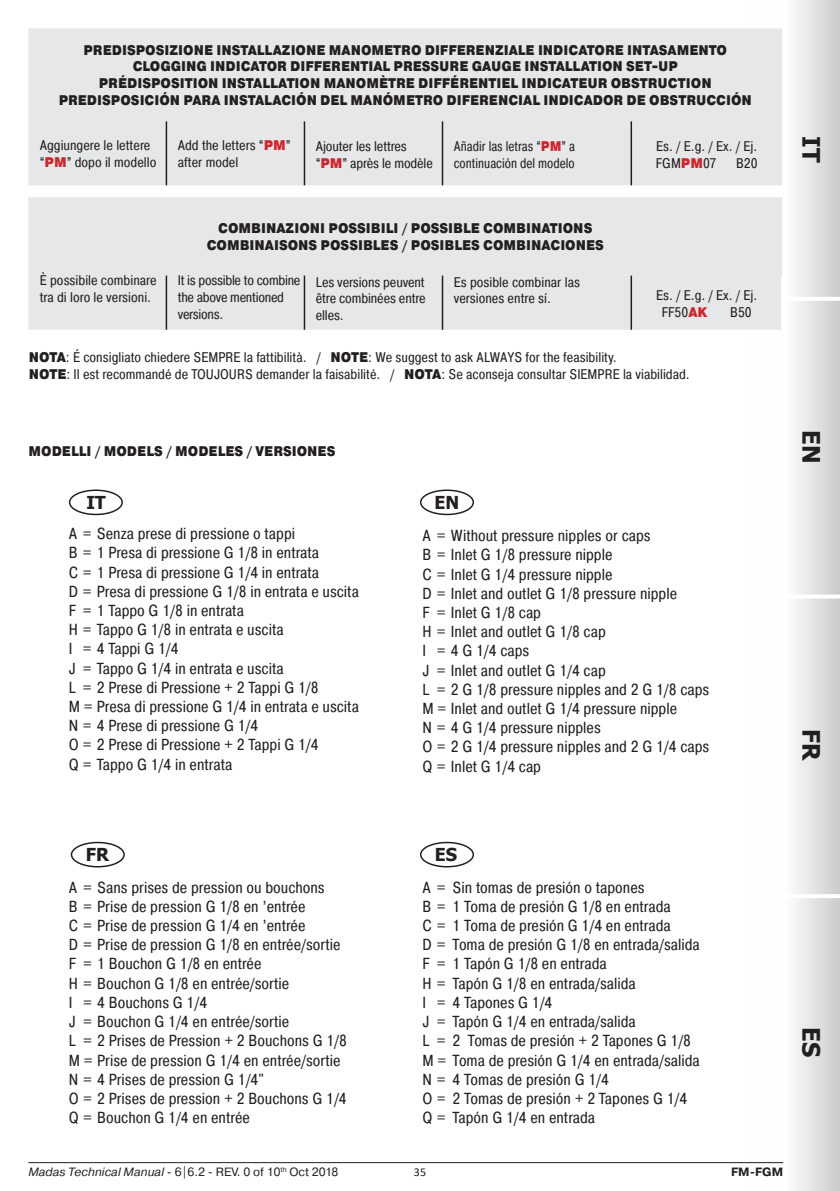
<style>
.page{position:relative;width:840px;height:1191px;background:#fff}
.page>*{position:absolute;margin:0;border:0;box-sizing:border-box;transform-origin:0 0}
.t1{font:700 24px "Tahoma";color:#231f20}
.t2{font:700 17.8px "Tahoma";color:#231f20}
.Sottotitolo_1{font:16px "Pragmatica Cond";color:#231f20}
.t3{font:14px/16.8px "Pragmatica Cond";color:#231f20}
.t4{font:900 14px "Pragmatica Cond";color:#231f20}
.t5{font:14px/16.8px "Pragmatica Cond";letter-spacing:-.02em;color:#231f20}
.t6{font:14px/16.8px "Pragmatica Cond";color:#231f20;scale:.93 1}
.t7{font:12px "Pragmatica";color:#231f20}
.t8{font:700 12px "Pragmatica";color:#231f20}
.t9{font:12px "Calibri";color:#231f20}
.s1{font-weight:900;color:#d1232a}
.s2{font-weight:900}
.s3{font-style:italic}
</style>
<div class="page">
<div style="left:743px;top:0;width:96px;height:1191px;background:linear-gradient(to right,#fff,#d6d7d8)"></div>
<hr style="left:743px;top:297px;width:96px;height:4px;background:#fff">
<hr style="left:740px;top:594px;width:99px;height:4px;background:#fff">
<hr style="left:740px;top:894px;width:99px;height:4px;background:#fff">
<hr style="left:28px;top:1162px;width:754px;height:1px;background:#231f20">
<div style="left:28px;top:28px;width:753px;height:302px;background:#e6e7e9"></div>
<div style="left:28px;top:186px;width:753px;height:11px;background:#fff"></div>
<hr style="left:28px;top:185px;width:138px;height:2px;background:#fff">
<hr style="left:166px;top:185px;width:138px;height:2px;background:#fff">
<hr style="left:304px;top:185px;width:138px;height:2px;background:#fff">
<hr style="left:442px;top:185px;width:189px;height:2px;background:#fff">
<hr style="left:631px;top:185px;width:150px;height:2px;background:#fff">
<hr style="left:780px;top:275px;width:2px;height:55px;background:#fff">
<hr style="left:631px;top:330px;width:151px;height:2px;background:#fff">
<hr style="left:165px;top:121px;width:2px;height:64px;background:#231f20">
<hr style="left:303px;top:121px;width:2px;height:64px;background:#231f20">
<hr style="left:441px;top:121px;width:2px;height:64px;background:#231f20">
<hr style="left:630px;top:121px;width:1px;height:64px;background:#231f20">
<hr style="left:165px;top:275px;width:2px;height:55px;background:#231f20">
<hr style="left:303px;top:275px;width:2px;height:55px;background:#231f20">
<hr style="left:441px;top:275px;width:2px;height:55px;background:#231f20">
<hr style="left:630px;top:275px;width:1px;height:55px;background:#231f20">
<div style="left:420px;top:841px;width:54px;height:26px;border:1px solid #231f20;border-radius:50%"></div>
<div style="left:420px;top:489px;width:54px;height:26px;border:1px solid #231f20;border-radius:50%"></div>
<div style="left:69px;top:489px;width:54px;height:26px;border:1px solid #231f20;border-radius:50%"></div>
<div style="left:71px;top:841px;width:54px;height:26px;border:1px solid #231f20;border-radius:50%"></div>
<p class="t4" style="left:83px;top:41px;width:644px">PREDISPOSIZIONE INSTALLAZIONE MANOMETRO DIFFERENZIALE INDICATORE INTASAMENTO</p>
<p class="t4" style="left:133px;top:58px;width:546px">CLOGGING INDICATOR DIFFERENTIAL PRESSURE GAUGE INSTALLATION SET-UP</p>
<p class="t4" style="left:99px;top:74px;width:614px">PRÉDISPOSITION INSTALLATION MANOMÈTRE DIFFÉRENTIEL INDICATEUR OBSTRUCTION</p>
<p class="t4" style="left:59px;top:91px;width:694px">PREDISPOSICIÓN PARA INSTALACIÓN DEL MANÓMETRO DIFERENCIAL INDICADOR DE OBSTRUCCIÓN</p>
<p class="t3" style="left:40px;top:137px;width:118px">Aggiungere le lettere “<span class="s1">PM</span>” dopo il modello</p>
<p class="t3" style="left:178px;top:137px;width:114px">Add the letters “<span class="s1">PM</span>” after model</p>
<p class="t3" style="left:315px;top:138px;width:118px">Ajouter les lettres “<span class="s1">PM</span>” après le modèle</p>
<p class="t6" style="left:453px;top:138px;width:132px">Añadir las letras “<span class="s1">PM</span>” a continuación del modelo</p>
<p class="t3" style="left:655px;top:138px;width:102px">Es. / E.g. / Ex. / Ej.</p>
<p class="t3" style="left:655px;top:154px;width:62px">FGM<span class="s1">PM</span>07</p>
<p class="t3" style="left:735px;top:154px;width:23px">B20</p>
<p class="t4" style="left:218px;top:219px;width:375px">COMBINAZIONI POSSIBILI / POSSIBLE COMBINATIONS</p>
<p class="t4" style="left:206px;top:236px;width:398px">COMBINAISONS POSSIBLES / POSIBLES COMBINACIONES</p>
<p class="t3" style="left:40px;top:272px;width:118px">È possibile combinare tra di loro le versioni.</p>
<p class="t5" style="left:178px;top:272px;width:124px">It is possible to combine the above mentioned versions.</p>
<p class="t3" style="left:315px;top:273px;width:111px;text-align:justify">Les versions peuvent être combinées entre elles.</p>
<p class="t3" style="left:453px;top:273px;width:127px">Es posible combinar las versiones entre sí.</p>
<p class="t3" style="left:655px;top:287px;width:102px">Es. / E.g. / Ex. / Ej.</p>
<p class="t3" style="left:661px;top:304px;width:47px">FF50<span class="s1">AK</span></p>
<p class="t3" style="left:729px;top:304px;width:23px">B50</p>
<p class="t3" style="left:29px;top:349px;width:589px"><span class="s2">NOTA</span>: É consigliato chiedere SEMPRE la fattibilità. / <span class="s2">NOTE</span>: We suggest to ask ALWAYS for the feasibility.</p>
<p class="t3" style="left:29px;top:365px;width:662px"><span class="s2">NOTE</span>: Il est recommandé de TOUJOURS demander la faisabilité. / <span class="s2">NOTA</span>: Se aconseja consultar SIEMPRE la viabilidad.</p>
<p class="t4" style="left:29px;top:442px;width:308px">MODELLI / MODELS / MODELES / VERSIONES</p>
<p class="t2" style="left:86px;top:490px;width:21px">IT</p>
<p class="t2" style="left:434px;top:490px;width:26px">EN</p>
<p class="Sottotitolo_1" style="left:69px;top:524px;width:228px">A = Senza prese di pressione o tappi</p>
<p class="Sottotitolo_1" style="left:69px;top:543px;width:252px">B = 1 Presa di pressione G 1/8 in entrata</p>
<p class="Sottotitolo_1" style="left:69px;top:562px;width:252px">C = 1 Presa di pressione G 1/4 in entrata</p>
<p class="Sottotitolo_1" style="left:69px;top:581px;width:291px">D = Presa di pressione G 1/8 in entrata e uscita</p>
<p class="Sottotitolo_1" style="left:69px;top:600px;width:176px">F = 1 Tappo G 1/8 in entrata</p>
<p class="Sottotitolo_1" style="left:69px;top:620px;width:216px">H = Tappo G 1/8 in entrata e uscita</p>
<p class="Sottotitolo_1" style="left:69px;top:639px;width:111px">I = 4 Tappi G 1/4</p>
<p class="Sottotitolo_1" style="left:69px;top:658px;width:216px">J = Tappo G 1/4 in entrata e uscita</p>
<p class="Sottotitolo_1" style="left:69px;top:677px;width:251px">L = 2 Prese di Pressione + 2 Tappi G 1/8</p>
<p class="Sottotitolo_1" style="left:69px;top:696px;width:291px">M = Presa di pressione G 1/4 in entrata e uscita</p>
<p class="Sottotitolo_1" style="left:69px;top:716px;width:191px">N = 4 Prese di pressione G 1/4</p>
<p class="Sottotitolo_1" style="left:69px;top:735px;width:251px">O = 2 Prese di Pressione + 2 Tappi G 1/4</p>
<p class="Sottotitolo_1" style="left:69px;top:754px;width:165px">Q = Tappo G 1/4 in entrata</p>
<p class="Sottotitolo_1" style="left:422px;top:526px;width:229px">A = Without pressure nipples or caps</p>
<p class="Sottotitolo_1" style="left:422px;top:545px;width:191px">B = Inlet G 1/8 pressure nipple</p>
<p class="Sottotitolo_1" style="left:422px;top:564px;width:191px">C = Inlet G 1/4 pressure nipple</p>
<p class="Sottotitolo_1" style="left:422px;top:583px;width:256px">D = Inlet and outlet G 1/8 pressure nipple</p>
<p class="Sottotitolo_1" style="left:422px;top:602px;width:120px">F = Inlet G 1/8 cap</p>
<p class="Sottotitolo_1" style="left:422px;top:622px;width:185px">H = Inlet and outlet G 1/8 cap</p>
<p class="Sottotitolo_1" style="left:422px;top:641px;width:108px">I = 4 G 1/4 caps</p>
<p class="Sottotitolo_1" style="left:422px;top:660px;width:185px">J = Inlet and outlet G 1/4 cap</p>
<p class="Sottotitolo_1" style="left:422px;top:679px;width:288px">L = 2 G 1/8 pressure nipples and 2 G 1/8 caps</p>
<p class="Sottotitolo_1" style="left:422px;top:698px;width:256px">M = Inlet and outlet G 1/4 pressure nipple</p>
<p class="Sottotitolo_1" style="left:422px;top:718px;width:180px">N = 4 G 1/4 pressure nipples</p>
<p class="Sottotitolo_1" style="left:422px;top:737px;width:288px">O = 2 G 1/4 pressure nipples and 2 G 1/4 caps</p>
<p class="Sottotitolo_1" style="left:422px;top:756px;width:120px">Q = Inlet G 1/4 cap</p>
<h1 class="t1" style="left:827px;top:136px;width:28px;rotate:90deg">IT</h1>
<h1 class="t1" style="left:827px;top:430px;width:35px;rotate:90deg">EN</h1>
<h1 class="t1" style="left:827px;top:728px;width:33px;rotate:90deg">FR</h1>
<p class="t2" style="left:86px;top:842px;width:25px">FR</p>
<p class="Sottotitolo_1" style="left:69px;top:877px;width:257px">A = Sans prises de pression ou bouchons</p>
<p class="Sottotitolo_1" style="left:69px;top:896px;width:238px">B = Prise de pression G 1/8 en ’entrée</p>
<p class="Sottotitolo_1" style="left:69px;top:915px;width:238px">C = Prise de pression G 1/4 en ’entrée</p>
<p class="Sottotitolo_1" style="left:69px;top:934px;width:273px">D = Prise de pression G 1/8 en entrée/sortie</p>
<p class="Sottotitolo_1" style="left:69px;top:954px;width:194px">F = 1 Bouchon G 1/8 en entrée</p>
<p class="Sottotitolo_1" style="left:69px;top:973px;width:222px">H = Bouchon G 1/8 en entrée/sortie</p>
<p class="Sottotitolo_1" style="left:69px;top:992px;width:140px">I = 4 Bouchons G 1/4</p>
<p class="Sottotitolo_1" style="left:69px;top:1011px;width:222px">J = Bouchon G 1/4 en entrée/sortie</p>
<p class="Sottotitolo_1" style="left:69px;top:1030px;width:279px">L = 2 Prises de Pression + 2 Bouchons G 1/8</p>
<p class="Sottotitolo_1" style="left:69px;top:1050px;width:273px">M = Prise de pression G 1/4 en entrée/sortie</p>
<p class="Sottotitolo_1" style="left:69px;top:1069px;width:196px">N = 4 Prises de pression G 1/4"</p>
<p class="Sottotitolo_1" style="left:69px;top:1088px;width:279px">O = 2 Prises de pression + 2 Bouchons G 1/4</p>
<p class="Sottotitolo_1" style="left:69px;top:1107px;width:182px">Q = Bouchon G 1/4 en entrée</p>
<p class="t2" style="left:434px;top:842px;width:24px">ES</p>
<p class="Sottotitolo_1" style="left:422px;top:877px;width:223px">A = Sin tomas de presión o tapones</p>
<p class="Sottotitolo_1" style="left:422px;top:896px;width:250px">B = 1 Toma de presión G 1/8 en entrada</p>
<p class="Sottotitolo_1" style="left:422px;top:915px;width:250px">C = 1 Toma de presión G 1/4 en entrada</p>
<p class="Sottotitolo_1" style="left:422px;top:934px;width:279px">D = Toma de presión G 1/8 en entrada/salida</p>
<p class="Sottotitolo_1" style="left:422px;top:954px;width:186px">F = 1 Tapón G 1/8 en entrada</p>
<p class="Sottotitolo_1" style="left:422px;top:973px;width:215px">H = Tapón G 1/8 en entrada/salida</p>
<p class="Sottotitolo_1" style="left:422px;top:992px;width:131px">I = 4 Tapones G 1/4</p>
<p class="Sottotitolo_1" style="left:422px;top:1011px;width:215px">J = Tapón G 1/4 en entrada/salida</p>
<p class="Sottotitolo_1" style="left:422px;top:1030px;width:270px">L = 2 Tomas de presión + 2 Tapones G 1/8</p>
<p class="Sottotitolo_1" style="left:422px;top:1050px;width:279px">M = Toma de presión G 1/4 en entrada/salida</p>
<p class="Sottotitolo_1" style="left:422px;top:1069px;width:188px">N = 4 Tomas de presión G 1/4</p>
<p class="Sottotitolo_1" style="left:422px;top:1088px;width:266px">O = 2 Tomas de presión + 2 Tapones G 1/4</p>
<p class="Sottotitolo_1" style="left:422px;top:1107px;width:174px">Q = Tapón G 1/4 en entrada</p>
<p class="t7" style="left:28px;top:1164px;width:311px"><span class="s3">Madas Technical Manual</span> - 6|6.2 - REV. 0 of 10<sup>th</sup> Oct 2018</p>
<p class="t8" style="left:730px;top:1164px;width:54px">FM-FGM</p>
<p class="t9" style="left:413px;top:1163px;width:14px">35</p>
<h1 class="t1" style="left:827px;top:1027px;width:31px;rotate:90deg">ES</h1>
</div>
